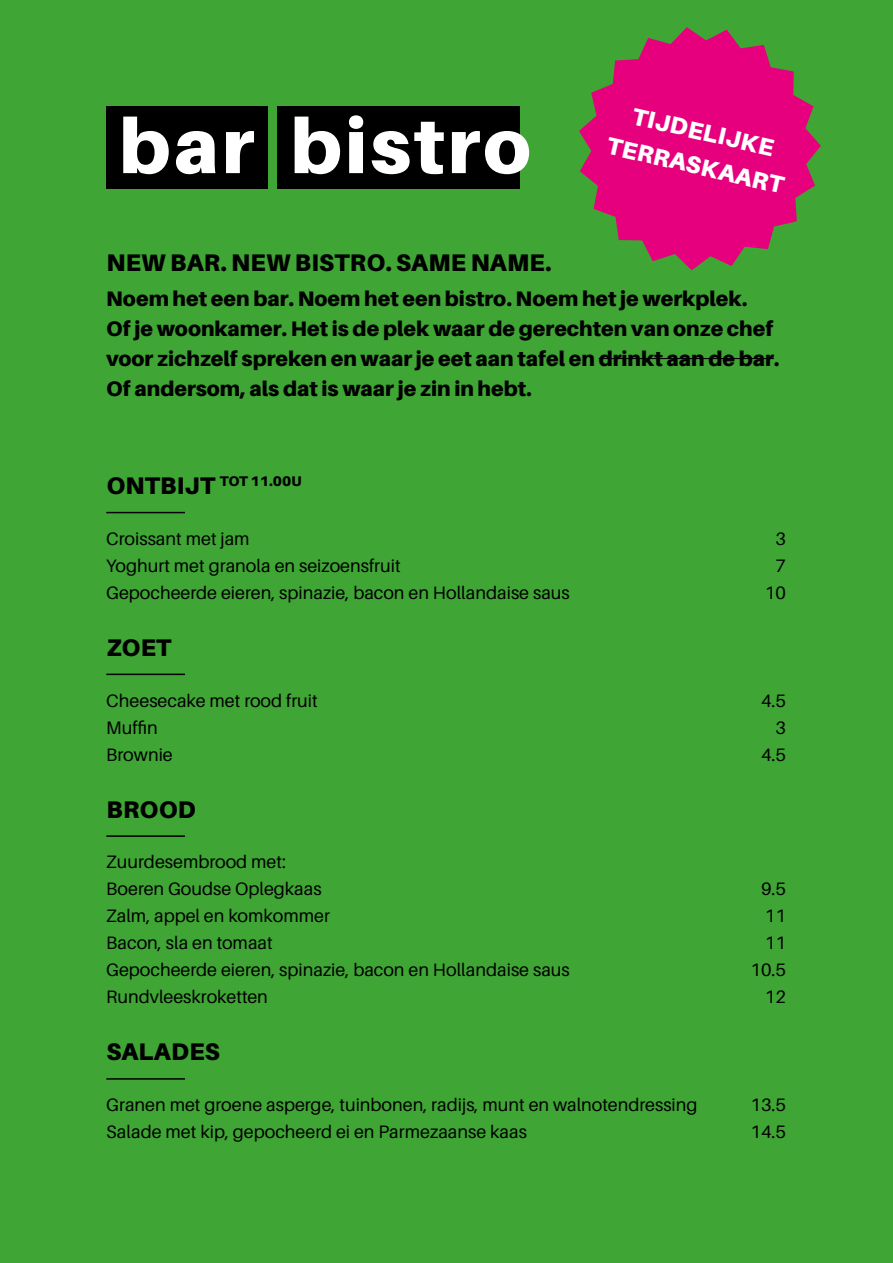
<style>
.page{position:relative;width:893px;height:1263px;background:#3fa535}
.page>*{position:absolute;margin:0;border:0;box-sizing:border-box;transform-origin:0 0}
.t1{font:900 76.95px "Aileron";letter-spacing:.04em;color:#fff}
.t2{font:900 24px "Aileron";letter-spacing:.01em;color:#000}
.t3{font:900 24px/34.2px "Aileron";color:#fff;text-align:center}
.t4{font:900 21px/30px "Aileron";color:#000}
.t5{font:18px/27px "Aileron";color:#000}
.t6{font:900 13.95px "Aileron";color:#000}
.s1{font-size:24px}
</style>
<div class="page">
<hr style="left:599px;top:358px;width:175px;height:1px;background:#000">
<hr style="left:106px;top:512px;width:79px;height:1px;background:#000">
<hr style="left:106px;top:674px;width:79px;height:1px;background:#000">
<hr style="left:106px;top:835px;width:79px;height:2px;background:#000">
<hr style="left:106px;top:1078px;width:79px;height:2px;background:#000">
<div style="left:106px;top:107px;width:162px;height:82px;background:#000"></div>
<div style="left:277px;top:106px;width:243px;height:83px;background:#000"></div>
<svg style="left:579px;top:27px;width:242px;height:243px;fill:#e6007d"></svg>
<h1 class="t1" style="left:119px;top:101px;width:413px">bar bistro</h1>
<h2 class="t3" style="left:619px;top:95px;width:182px;rotate:13deg">TIJDELIJKE<br>TERRASKAART</h2>
<h2 class="t2" style="left:106px;top:249px;width:446px">NEW BAR. NEW BISTRO. SAME NAME.</h2>
<p class="t4" style="left:106px;top:283px;width:675px">Noem het een bar. Noem het een bistro. Noem het je werkplek.<br>Of je woonkamer. Het is de plek waar de gerechten van onze chef voor zichzelf spreken en waar je eet aan tafel en drinkt aan de bar.<br>Of andersom, als dat is waar je zin in hebt.</p>
<p class="t6" style="left:106px;top:473px;width:197px"><span class="s1">ONTBIJT</span> TOT 11.00U</p>
<p class="t5" style="left:106px;top:525px;width:145px">Croissant met jam</p>
<p class="t5" style="left:775px;top:525px;width:12px">3</p>
<p class="t5" style="left:106px;top:552px;width:296px">Yoghurt met granola en seizoensfruit</p>
<p class="t5" style="left:775px;top:552px;width:12px">7</p>
<p class="t5" style="left:106px;top:579px;width:465px">Gepocheerde eieren, spinazie, bacon en Hollandaise saus</p>
<p class="t5" style="left:765px;top:579px;width:22px">10</p>
<h2 class="t2" style="left:106px;top:633px;width:67px">ZOET</h2>
<p class="t5" style="left:106px;top:687px;width:213px">Cheesecake met rood fruit</p>
<p class="t5" style="left:761px;top:687px;width:26px">4.5</p>
<p class="t5" style="left:106px;top:714px;width:53px">Muffin</p>
<p class="t5" style="left:775px;top:714px;width:12px">3</p>
<p class="t5" style="left:106px;top:741px;width:68px">Brownie</p>
<p class="t5" style="left:761px;top:741px;width:26px">4.5</p>
<h2 class="t2" style="left:106px;top:795px;width:91px">BROOD</h2>
<p class="t5" style="left:106px;top:849px;width:217px">Zuurdesembrood met:<br>Boeren Goudse Oplegkaas</p>
<p class="t5" style="left:761px;top:876px;width:26px">9.5</p>
<p class="t5" style="left:106px;top:903px;width:225px">Zalm, appel en komkommer</p>
<p class="t5" style="left:765px;top:903px;width:22px">11</p>
<p class="t5" style="left:106px;top:930px;width:168px">Bacon, sla en tomaat</p>
<p class="t5" style="left:765px;top:930px;width:22px">11</p>
<p class="t5" style="left:106px;top:957px;width:465px">Gepocheerde eieren, spinazie, bacon en Hollandaise saus</p>
<p class="t5" style="left:751px;top:957px;width:37px">10.5</p>
<p class="t5" style="left:106px;top:984px;width:163px">Rundvleeskroketten</p>
<p class="t5" style="left:765px;top:984px;width:22px">12</p>
<h2 class="t2" style="left:106px;top:1038px;width:115px">SALADES</h2>
<p class="t5" style="left:106px;top:1091px;width:593px">Granen met groene asperge, tuinbonen, radijs, munt en walnotendressing</p>
<p class="t5" style="left:751px;top:1091px;width:37px">13.5</p>
<p class="t5" style="left:106px;top:1118px;width:422px">Salade met kip, gepocheerd ei en Parmezaanse kaas</p>
<p class="t5" style="left:751px;top:1118px;width:37px">14.5</p>
</div>
